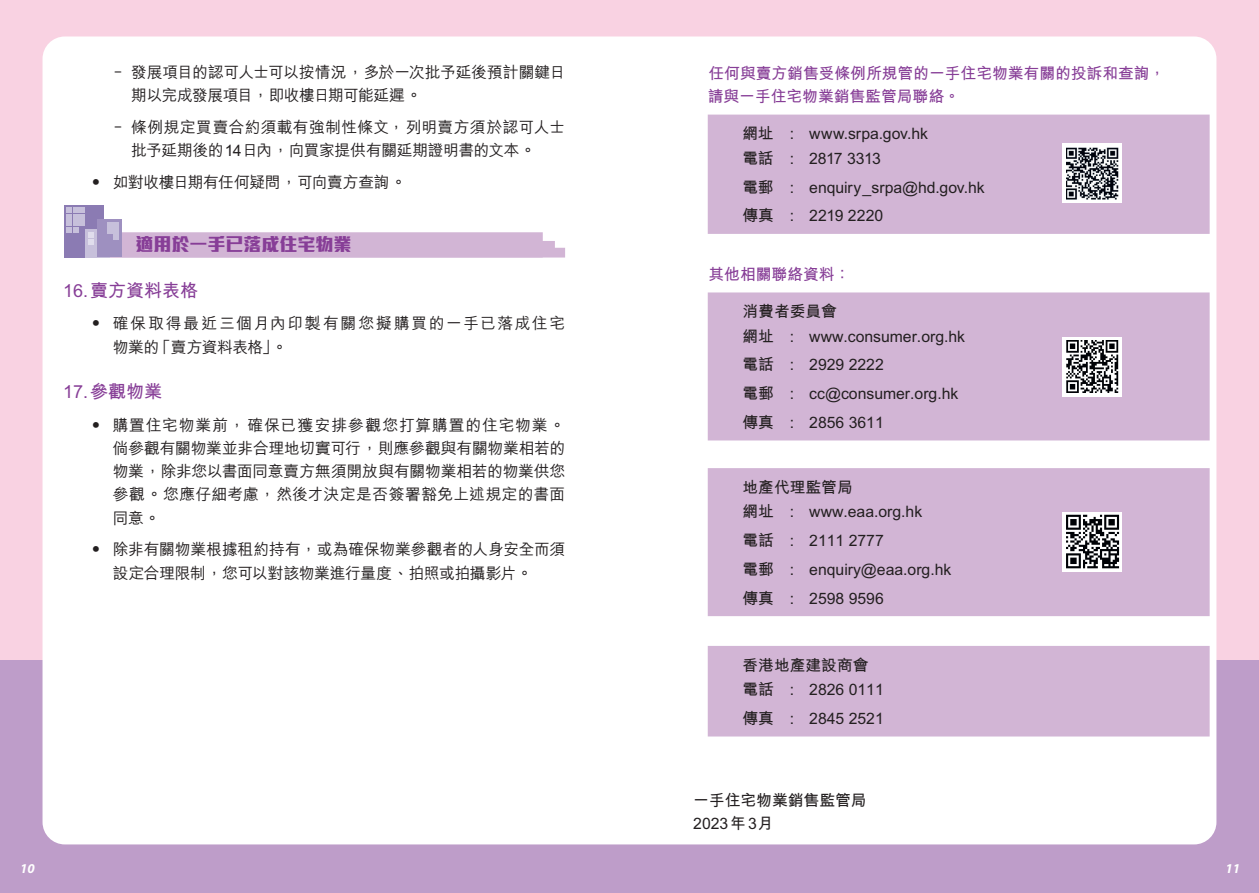
<style>
.page{position:relative;width:1259px;height:893px;background:#f9d2e2}
.page>*{position:absolute;margin:0;border:0;box-sizing:border-box;transform-origin:0 0}
.t1{font:700 18px "M Hei HK";color:#873e97}
.t2{font:800 18px "M Stiff Hei HK";color:#873e97}
.t3{font:500 15.75px/23.2px "M Hei HK";letter-spacing:-.005em;color:#231f20}
.t4{font:700 15.75px/24.6px "M Hei HK";color:#231f20}
.t5{font:700 15.75px/23.2px "M Hei HK";color:#873e97}
.t6{font:500 15.75px/23.2px "M Hei HK";letter-spacing:-.03em;color:#231f20}
.t7{font:500 15.75px/24.5px "M Hei HK";letter-spacing:.1em;color:#231f20}
.t8{font:500 15.75px "M Hei HK";letter-spacing:-.025em;color:#231f20}
.t9{font:italic 700 13.5px "Myriad Pro";color:#fff}
.s1{font-weight:700}
</style>
<div class="page">
<div style="left:0;top:660px;width:1259px;height:233px;background:#be9dc9"></div>
<div style="left:43px;top:36px;width:1173px;height:808px;background:#fff;border-radius:22px"></div>
<div style="left:64px;top:205px;width:39px;height:52px;background:#8b7bb3"></div>
<div style="left:85px;top:229px;width:25px;height:28px;background:#c7c0db"></div>
<div style="left:97px;top:219px;width:25px;height:38px;background:#9e90c0"></div>
<svg style="left:107px;top:222px;width:458px;height:36px"></svg>
<svg style="left:67px;top:208px;width:27px;height:36px"></svg>
<div style="left:708px;top:115px;width:501px;height:119px;background:#d2b5d5"></div>
<div style="left:708px;top:292px;width:501px;height:148px;background:#d2b5d5"></div>
<div style="left:708px;top:468px;width:501px;height:148px;background:#d2b5d5"></div>
<div style="left:708px;top:646px;width:501px;height:90px;background:#d2b5d5"></div>
<div style="left:1062px;top:337px;width:60px;height:59px;background:#fff"></div>
<img style="left:1066px;top:340px;width:52px;height:53px">
<div style="left:1062px;top:512px;width:60px;height:59px;background:#fff"></div>
<img style="left:1066px;top:514px;width:54px;height:55px">
<svg style="left:1062px;top:144px;width:60px;height:59px"></svg>
<img style="left:1066px;top:148px;width:52px;height:51px">
<p class="t6" style="left:131px;top:59px;width:435px;text-indent:-17px">﹣ 發展項目的認可人士可以按情況，多於一次批予延後預計關鍵日期以完成發展項目，即收樓日期可能延遲。</p>
<p class="t3" style="left:131px;top:114px;width:435px;text-indent:-17px">﹣ 條例規定買賣合約須載有強制性條文，列明賣方須於認可人士批予延期後的14日內，向買家提供有關延期證明書的文本。</p>
<p class="t8" style="left:88px;top:171px;width:320px">‧ 如對收樓日期有任何疑問，可向賣方查詢。</p>
<p class="t2" style="left:135px;top:232px;width:217px">適用於一手已落成住宅物業</p>
<p class="t1" style="left:63px;top:277px;width:136px">16. 賣方資料表格</p>
<p class="t7" style="left:113px;top:310px;width:454px;text-indent:-25px">‧ 確保取得最近三個月內印製有關您擬購買的一手已落成住宅物業的「賣方資料表格」。</p>
<p class="t1" style="left:63px;top:379px;width:100px">17. 參觀物業</p>
<p class="t3" style="left:113px;top:412px;width:454px;text-align:justify;text-indent:-25px">‧ 購置住宅物業前，確保已獲安排參觀您打算購置的住宅物業。倘參觀有關物業並非合理地切實可行，則應參觀與有關物業相若的物業，除非您以書面同意賣方無須開放與有關物業相若的物業供您參觀。您應仔細考慮，然後才決定是否簽署豁免上述規定的書面同意。</p>
<p class="t3" style="left:88px;top:537px;width:478px;text-align:center">‧ 除非有關物業根據租約持有，或為確保物業參觀者的人身安全而須設定合理限制，您可以對該物業進行量度、拍照或拍攝影片。</p>
<p class="t5" style="left:708px;top:60px;width:459px">任何與賣方銷售受條例所規管的一手住宅物業有關的投訴和查詢，請與一手住宅物業銷售監管局聯絡。</p>
<p class="t4" style="left:742px;top:120px;width:187px">網址 : www.srpa.gov.hk電話 : 2817 3313</p>
<p class="t3" style="left:742px;top:171px;width:244px;line-height:28.7px"><span class="s1">電郵 :</span> enquiry_srpa@hd.gov.hk<span class="s1">傳真 :</span> 2219 2220</p>
<p class="t5" style="left:708px;top:261px;width:143px">其他相關聯絡資料：</p>
<p class="t4" style="left:742px;top:298px;width:224px">消費者委員會<br>網址 : www.consumer.org.hk</p>
<p class="t4" style="left:742px;top:349px;width:217px;line-height:28.7px">電話 : 2929 2222<br>電郵 : cc@consumer.org.hk傳真 : 2856 3611</p>
<p class="t4" style="left:742px;top:473px;width:181px">地產代理監管局<br>網址 : www.eaa.org.hk</p>
<p class="t4" style="left:742px;top:525px;width:210px;line-height:28.7px">電話 : 2111 2777<br>電郵 : enquiry@eaa.org.hk傳真 : 2598 9596</p>
<p class="t4" style="left:742px;top:651px;width:143px">香港地產建設商會電話 : 2826 0111</p>
<p class="t4" style="left:742px;top:704px;width:143px">傳真 : 2845 2521</p>
<p class="t4" style="left:693px;top:787px;width:175px;line-height:23.2px">一手住宅物業銷售監管局<br>2023年3月</p>
<p class="t9" style="left:20px;top:861px;width:16px">10</p>
<p class="t9" style="left:1225px;top:861px;width:16px">11</p>
</div>
